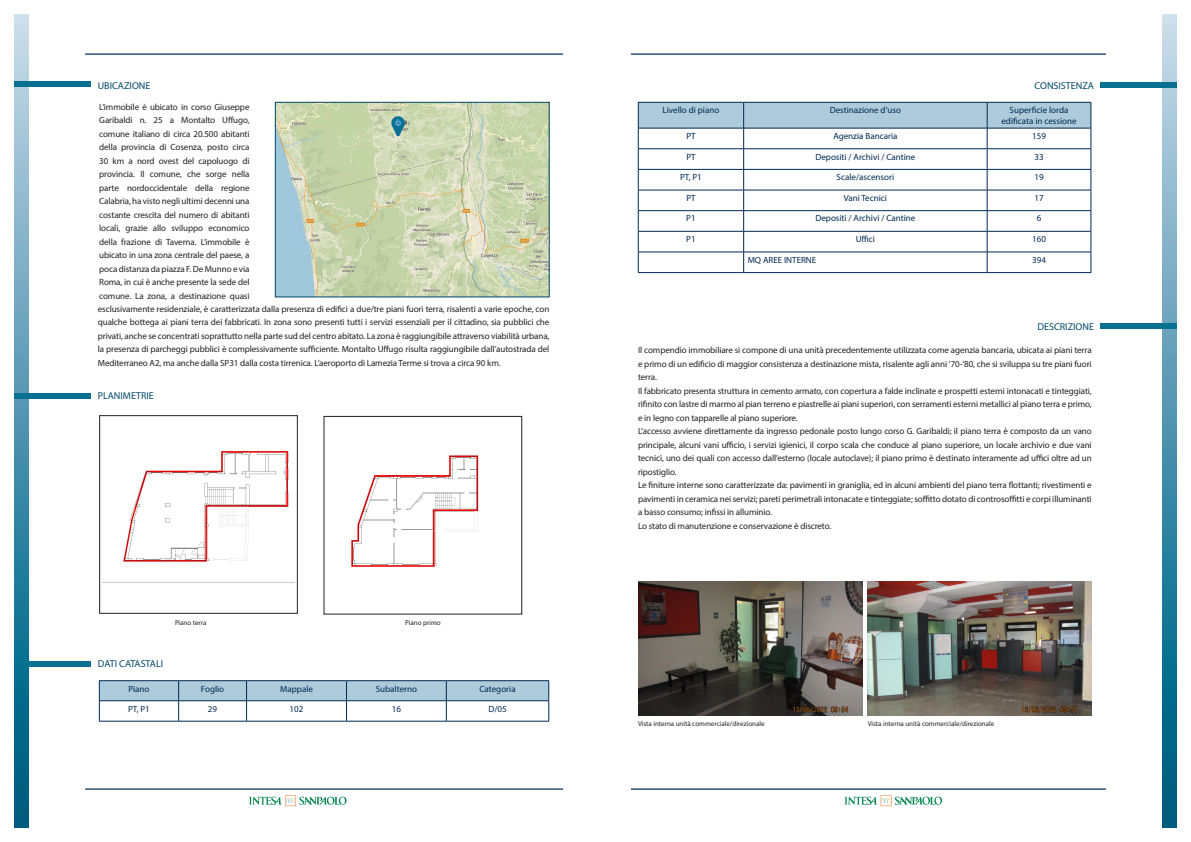
<style>
.page{position:relative;width:1191px;height:842px;background:#fff}
.page>*{position:absolute;margin:0;border:0;box-sizing:border-box;transform-origin:0 0}
.t1{font:10px "Myriad Pro";color:#004869}
.t2{font:9px/13.5px "Myriad Pro";letter-spacing:-.01em;color:#231f20;text-align:justify}
.t3{font:9px/10.8px "Myriad Pro";color:#002853;text-align:center}
.t4{font:7px "Myriad Pro";color:#231f20}
</style>
<div class="page">
<svg style="left:1162px;top:14px;width:14px;height:814px;background:#5396b0"></svg>
<svg style="left:14px;top:14px;width:14px;height:814px;background:#5496b1"></svg>
<hr style="left:85px;top:54px;width:478px;height:1px;background:#002853">
<hr style="left:631px;top:54px;width:475px;height:1px;background:#002853">
<hr style="left:85px;top:789px;width:478px;height:1px;background:#002853">
<hr style="left:631px;top:789px;width:475px;height:1px;background:#002853">
<svg style="left:249px;top:795px;width:97px;height:11px"></svg>
<svg style="left:844px;top:795px;width:98px;height:11px"></svg>
<div style="left:14px;top:81px;width:77px;height:6px;background:#087192"></div>
<div style="left:14px;top:393px;width:77px;height:6px;background:#087192"></div>
<div style="left:1100px;top:323px;width:76px;height:6px;background:#087192"></div>
<div style="left:1100px;top:82px;width:76px;height:5px;background:#087192"></div>
<div style="left:14px;top:661px;width:77px;height:6px;background:#087192"></div>
<img style="left:867px;top:581px;width:224px;height:135px">
<img style="left:638px;top:581px;width:224px;height:135px">
<hr style="left:638px;top:272px;width:105px;height:1px;background:#002853">
<hr style="left:743px;top:272px;width:244px;height:1px;background:#002853">
<hr style="left:987px;top:272px;width:104px;height:1px;background:#002853">
<svg style="left:638px;top:102px;width:453px;height:170px"></svg>
<hr style="left:743px;top:252px;width:244px;height:1px;background:#002853">
<hr style="left:99px;top:680px;width:80px;height:1px;background:#002853">
<hr style="left:179px;top:680px;width:67px;height:1px;background:#002853">
<hr style="left:246px;top:680px;width:100px;height:1px;background:#002853">
<hr style="left:346px;top:680px;width:100px;height:1px;background:#002853">
<hr style="left:446px;top:680px;width:103px;height:1px;background:#002853">
<svg style="left:99px;top:681px;width:450px;height:40px"></svg>
<hr style="left:99px;top:721px;width:80px;height:1px;background:#002853">
<hr style="left:179px;top:721px;width:67px;height:1px;background:#002853">
<hr style="left:246px;top:721px;width:100px;height:1px;background:#002853">
<hr style="left:346px;top:721px;width:100px;height:1px;background:#002853">
<hr style="left:446px;top:721px;width:103px;height:1px;background:#002853">
<img style="left:277px;top:104px;width:270px;height:191px">
<div style="left:275px;top:102px;width:274px;height:195px;border:1px solid #004869"></div>
<svg style="left:391px;top:116px;width:14px;height:21px"></svg>
<div style="left:99px;top:415px;width:199px;height:199px;border:1px solid #231f20"></div>
<img style="left:102px;top:451px;width:193px;height:132px">
<div style="left:324px;top:416px;width:198px;height:198px;border:1px solid #231f20"></div>
<img style="left:351px;top:455px;width:128px;height:112px">
<p class="t1" style="left:98px;top:79px;width:54px">UBICAZIONE</p>
<p class="t2" style="left:99px;top:100px;width:152px">L’immobile è ubicato in corso Giuseppe Garibaldi n. 25 a Montalto Uffugo, comune italiano di circa 20.500 abitanti della provincia di Cosenza, posto circa 30 km a nord ovest del capoluogo di provincia. Il comune, che sorge nella parte nordoccidentale della regione Calabria, ha visto negli ultimi decenni una costante crescita del numero di abitanti locali, grazie allo sviluppo economico della frazione di Taverna. L’immobile è ubicato in una zona centrale del paese, a poca distanza da piazza F. De Munno e via Roma, in cui è anche presente la sede del comune. La zona, a destinazione quasi</p>
<p class="t2" style="left:98px;top:302px;width:453px">esclusivamente residenziale, è caratterizzata dalla presenza di edifici a due/tre piani fuori terra, risalenti a varie epoche, con qualche bottega ai piani terra dei fabbricati. In zona sono presenti tutti i servizi essenziali per il cittadino, sia pubblici che privati, anche se concentrati soprattutto nella parte sud del centro abitato. La zona è raggiungibile attraverso viabilità urbana, la presenza di parcheggi pubblici è complessivamente sufficiente. Montalto Uffugo risulta raggiungibile dall’autostrada del Mediterraneo A2, ma anche dalla SP31 dalla costa tirrenica. L’aeroporto di Lamezia Terme si trova a circa 90 km.</p>
<p class="t1" style="left:98px;top:390px;width:57px">PLANIMETRIE</p>
<p class="t4" style="left:175px;top:618px;width:33px">Piano terra</p>
<p class="t1" style="left:98px;top:657px;width:67px">DATI CATASTALI</p>
<p class="t4" style="left:405px;top:619px;width:37px">Piano primo</p>
<p class="t3" style="left:128px;top:683px;width:23px">Piano</p>
<p class="t3" style="left:201px;top:683px;width:25px">Foglio</p>
<p class="t3" style="left:280px;top:683px;width:34px">Mappale</p>
<p class="t3" style="left:376px;top:683px;width:43px">Subalterno</p>
<p class="t3" style="left:479px;top:683px;width:38px">Categoria</p>
<p class="t3" style="left:128px;top:703px;width:23px">PT, P1</p>
<p class="t3" style="left:208px;top:703px;width:11px">29</p>
<p class="t3" style="left:290px;top:703px;width:15px">102</p>
<p class="t3" style="left:392px;top:703px;width:11px">16</p>
<p class="t3" style="left:488px;top:703px;width:20px">D/05</p>
<p class="t1" style="left:1034px;top:79px;width:61px">CONSISTENZA</p>
<p class="t3" style="left:662px;top:105px;width:58px">Livello di piano</p>
<p class="t3" style="left:829px;top:105px;width:73px">Destinazione d’uso</p>
<p class="t3" style="left:1001px;top:105px;width:77px">Superficie lorda edificata in cessione</p>
<p class="t3" style="left:686px;top:130px;width:11px">PT</p>
<p class="t3" style="left:833px;top:130px;width:66px">Agenzia Bancaria</p>
<p class="t3" style="left:1032px;top:130px;width:15px">159</p>
<p class="t3" style="left:686px;top:151px;width:11px">PT</p>
<p class="t3" style="left:815px;top:151px;width:102px">Depositi / Archivi / Cantine</p>
<p class="t3" style="left:1034px;top:151px;width:11px">33</p>
<p class="t3" style="left:680px;top:172px;width:23px">PT, P1</p>
<p class="t3" style="left:836px;top:172px;width:59px">Scale/ascensori</p>
<p class="t3" style="left:1034px;top:172px;width:11px">19</p>
<p class="t3" style="left:686px;top:192px;width:11px">PT</p>
<p class="t3" style="left:843px;top:192px;width:45px">Vani Tecnici</p>
<p class="t3" style="left:1034px;top:192px;width:11px">17</p>
<p class="t3" style="left:686px;top:213px;width:11px">P1</p>
<p class="t3" style="left:815px;top:213px;width:102px">Depositi / Archivi / Cantine</p>
<p class="t3" style="left:1036px;top:213px;width:6px">6</p>
<p class="t3" style="left:686px;top:233px;width:11px">P1</p>
<p class="t3" style="left:855px;top:233px;width:21px">Uffici</p>
<p class="t3" style="left:1032px;top:233px;width:15px">160</p>
<p class="t3" style="left:747px;top:254px;width:70px">MQ AREE INTERNE</p>
<p class="t3" style="left:1032px;top:254px;width:15px">394</p>
<p class="t1" style="left:1037px;top:321px;width:58px">DESCRIZIONE</p>
<p class="t2" style="left:638px;top:343px;width:455px">Il compendio immobiliare si compone di una unità precedentemente utilizzata come agenzia bancaria, ubicata ai piani terra e primo di un edificio di maggior consistenza a destinazione mista, risalente agli anni ’70-‘80, che si sviluppa su tre piani fuori terra.</p>
<p class="t2" style="left:638px;top:384px;width:455px">Il fabbricato presenta struttura in cemento armato, con copertura a falde inclinate e prospetti esterni intonacati e tinteggiati, rifinito con lastre di marmo al pian terreno e piastrelle ai piani superiori, con serramenti esterni metallici al piano terra e primo, e in legno con tapparelle al piano superiore.</p>
<p class="t2" style="left:638px;top:424px;width:455px">L’accesso avviene direttamente da ingresso pedonale posto lungo corso G. Garibaldi; il piano terra è composto da un vano principale, alcuni vani ufficio, i servizi igienici, il corpo scala che conduce al piano superiore, un locale archivio e due vani tecnici, uno dei quali con accesso dall’esterno (locale autoclave); il piano primo è destinato interamente ad uffici oltre ad un ripostiglio.</p>
<p class="t2" style="left:638px;top:478px;width:455px">Le finiture interne sono caratterizzate da: pavimenti in graniglia, ed in alcuni ambienti del piano terra flottanti; rivestimenti e pavimenti in ceramica nei servizi; pareti perimetrali intonacate e tinteggiate; soffitto dotato di controsoffitti e corpi illuminanti a basso consumo; infissi in alluminio.</p>
<p class="t2" style="left:638px;top:519px;width:195px">Lo stato di manutenzione e conservazione è discreto.</p>
<p class="t4" style="left:638px;top:719px;width:128px">Vista interna unità commerciale/direzionale</p>
<p class="t4" style="left:867px;top:719px;width:128px">Vista interna unità commerciale/direzionale</p>
</div>
